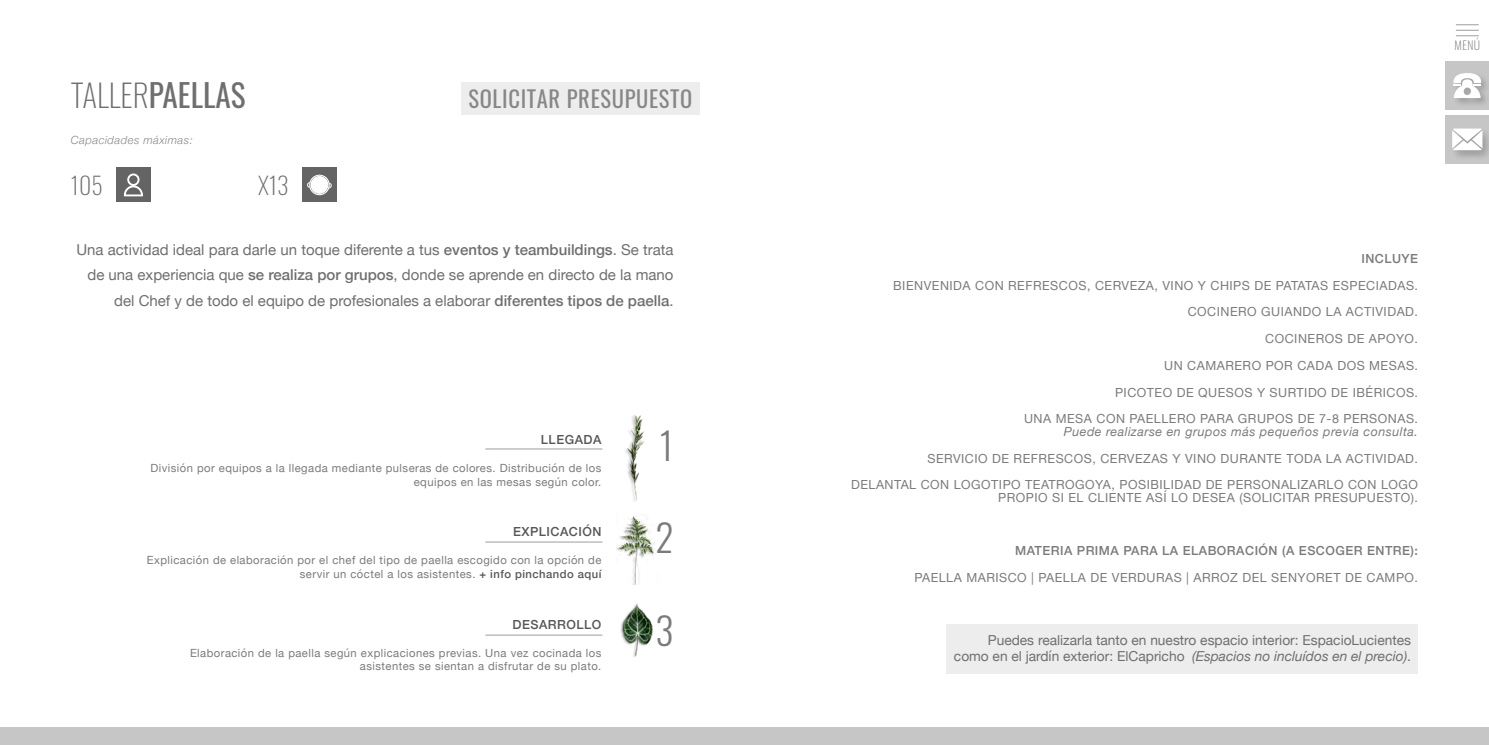
<style>
.page{position:relative;width:1489px;height:745px;background:#fff}
.page>*{position:absolute;margin:0;border:0;box-sizing:border-box;transform-origin:0 0}
.t1{font:300 37.5px "Oswald";color:#7c7b7b}
.t2{font:31.25px "Oswald";color:#706f6f}
.t3{font:200 23.75px "Oswald";color:#706f6f}
.t4{font:22.5px "Oswald";letter-spacing:.03em;color:#878787}
.t5{font:15px/25px "Helvetica Neue";color:#706f6f;text-align:right}
.t6{font:13.75px/16.2px "Helvetica Neue";color:#706f6f;text-align:right}
.t7{font:12.5px/26.6px "Helvetica Neue";letter-spacing:.04em;color:#7c7b7b;text-align:right}
.t8{font:500 12.5px "Helvetica Neue";letter-spacing:.04em;color:#7c7b7b}
.t9{font:italic 12.5px "Helvetica Neue";letter-spacing:.04em;color:#7c7b7b}
.t10{font:500 12.5px "Helvetica Neue";letter-spacing:.04em;color:#575756}
.t11{font:200 11.75px "Oswald";color:#7c7b7b}
.t12{font:11.25px/13.8px "Helvetica Neue";letter-spacing:.04em;color:#7c7b7b;text-align:right}
.t13{font:italic 300 11.25px "Helvetica Neue";letter-spacing:.04em;color:#878787}
.s1{font-weight:200}
.s2{font-weight:500}
.s3{font-weight:500;color:#575756}
.s4{font-style:italic}
</style>
<div class="page">
<div style="left:0;top:726px;width:1488px;height:18px;background:#c6c6c6"></div>
<div style="left:116px;top:167px;width:35px;height:35px;background:#636463"></div>
<svg style="left:123px;top:173px;width:20px;height:24px"></svg>
<img style="left:625px;top:415px;width:19px;height:87px">
<img style="left:616px;top:514px;width:39px;height:70px">
<img style="left:620px;top:603px;width:33px;height:54px">
<hr style="left:485px;top:448px;width:117px;height:1px;background:#9d9d9c">
<hr style="left:485px;top:541px;width:117px;height:1px;background:#9d9d9c">
<hr style="left:485px;top:634px;width:117px;height:1px;background:#9d9d9c">
<div style="left:302px;top:167px;width:35px;height:35px;background:#636463"></div>
<svg style="left:307px;top:174px;width:25px;height:21px"></svg>
<div style="left:946px;top:624px;width:471px;height:49px;background:#ededed"></div>
<div style="left:461px;top:82px;width:238px;height:33px;background:#ededed"></div>
<svg style="left:1456px;top:24px;width:22px;height:12px"></svg>
<div style="left:1445px;top:61px;width:43px;height:49px;background:#c6c6c6"></div>
<div style="left:1452px;top:71px;width:36px;height:36px;background:#000;opacity:.2"></div>
<svg style="left:1452px;top:73px;width:30px;height:25px"></svg>
<div style="left:1445px;top:115px;width:43px;height:48px;background:#c6c6c6"></div>
<div style="left:1450px;top:127px;width:38px;height:32px;background:#000;opacity:.2"></div>
<svg style="left:1451px;top:128px;width:31px;height:22px"></svg>
<h2 class="t2" style="left:71px;top:68px;width:176px"><span class="s1">TALLER</span>PAELLAS</h2>
<p class="t13" style="left:71px;top:131px;width:123px">Capacidades máximas:</p>
<h3 class="t3" style="left:71px;top:164px;width:33px">105</h3>
<h3 class="t3" style="left:258px;top:164px;width:32px">X13</h3>
<h3 class="t4" style="left:468px;top:78px;width:225px">SOLICITAR PRESUPUESTO</h3>
<p class="t5" style="left:76px;top:238px;width:598px">Una actividad ideal para darle un toque diferente a tus <span class="s2">eventos y teambuildings</span>. Se trata de una experiencia que <span class="s2">se realiza por grupos</span>, donde se aprende en directo de la mano del Chef y de todo el equipo de profesionales a elaborar <span class="s2">diferentes tipos de paella</span>.</p>
<p class="t10" style="left:541px;top:429px;width:62px">LLEGADA</p>
<p class="t12" style="left:150px;top:461px;width:452px">División por equipos a la llegada mediante pulseras de colores. Distribución de los equipos en las mesas según color.</p>
<p class="t10" style="left:513px;top:521px;width:90px">EXPLICACIÓN</p>
<p class="t12" style="left:147px;top:553px;width:456px">Explicación de elaboración por el chef del tipo de paella escogido con la opción de servir un cóctel a los asistentes. <span class="s3">+ info pinchando aquí</span></p>
<p class="t10" style="left:512px;top:613px;width:90px">DESARROLLO</p>
<p class="t12" style="left:190px;top:646px;width:413px">Elaboración de la paella según explicaciones previas. Una vez cocinada los asistentes se sientan a disfrutar de su plato.</p>
<h1 class="t1" style="left:659px;top:412px;width:15px">1</h1>
<h1 class="t1" style="left:655px;top:504px;width:20px">2</h1>
<h1 class="t1" style="left:655px;top:596px;width:20px">3</h1>
<p class="t11" style="left:1454px;top:35px;width:27px">MENÚ</p>
<p class="t8" style="left:1361px;top:248px;width:58px">INCLUYE</p>
<p class="t7" style="left:893px;top:272px;width:526px">BIENVENIDA CON REFRESCOS, CERVEZA, VINO Y CHIPS DE PATATAS ESPECIADAS.<br>COCINERO GUIANDO LA ACTIVIDAD.<br>COCINEROS DE APOYO.<br>UN CAMARERO POR CADA DOS MESAS.<br>PICOTEO DE QUESOS Y SURTIDO DE IBÉRICOS.<br>UNA MESA CON PAELLERO PARA GRUPOS DE 7-8 PERSONAS.</p>
<p class="t9" style="left:1063px;top:422px;width:356px">Puede realizarse en grupos más pequeños previa consulta.</p>
<p class="t7" style="left:851px;top:445px;width:568px">SERVICIO DE REFRESCOS, CERVEZAS Y VINO DURANTE TODA LA ACTIVIDAD.<br>DELANTAL CON LOGOTIPO TEATROGOYA, POSIBILIDAD DE PERSONALIZARLO CON LOGO</p>
<p class="t7" style="left:998px;top:484px;width:421px">PROPIO SI EL CLIENTE ASÍ LO DESEA (SOLICITAR PRESUPUESTO).</p>
<p class="t8" style="left:1015px;top:540px;width:404px">MATERIA PRIMA PARA LA ELABORACIÓN (A ESCOGER ENTRE):</p>
<p class="t7" style="left:914px;top:564px;width:505px">PAELLA MARISCO | PAELLA DE VERDURAS | ARROZ DEL SENYORET DE CAMPO.</p>
<p class="t6" style="left:953px;top:632px;width:458px">Puedes realizarla tanto en nuestro espacio interior: EspacioLucientes como en el jardín exterior: ElCapricho <span class="s4">(Espacios no incluídos en el precio)</span>.</p>
</div>
